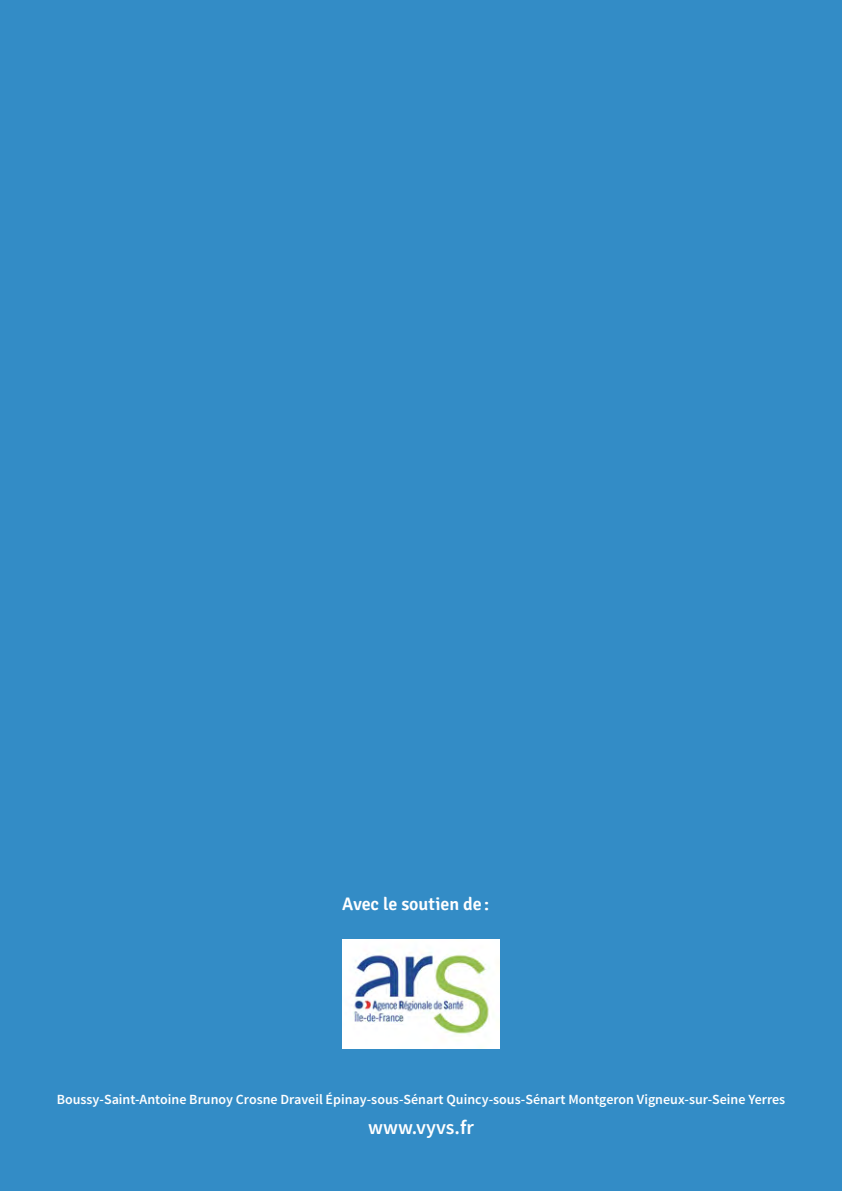
<style>
.page{position:relative;width:842px;height:1191px;background:#338cc6}
.page>*{position:absolute;margin:0;border:0;box-sizing:border-box;transform-origin:0 0}
.t1{font:600 20px "Source Sans Pro";color:#fff}
.t2{font:600 18px "Signika";color:#fff}
.t3{font:600 14px "Source Sans Pro";color:#fff}
</style>
<div class="page">
<img style="left:342px;top:939px;width:158px;height:109px">
<p class="t2" style="left:342px;top:893px;width:148px">Avec le soutien de :</p>
<p class="t3" style="left:57px;top:1090px;width:730px">Boussy-Saint-Antoine Brunoy Crosne Draveil Épinay-sous-Sénart Quincy-sous-Sénart Montgeron Vigneux-sur-Seine Yerres</p>
<h1 class="t1" style="left:368px;top:1115px;width:107px">www.vyvs.fr</h1>
</div>
